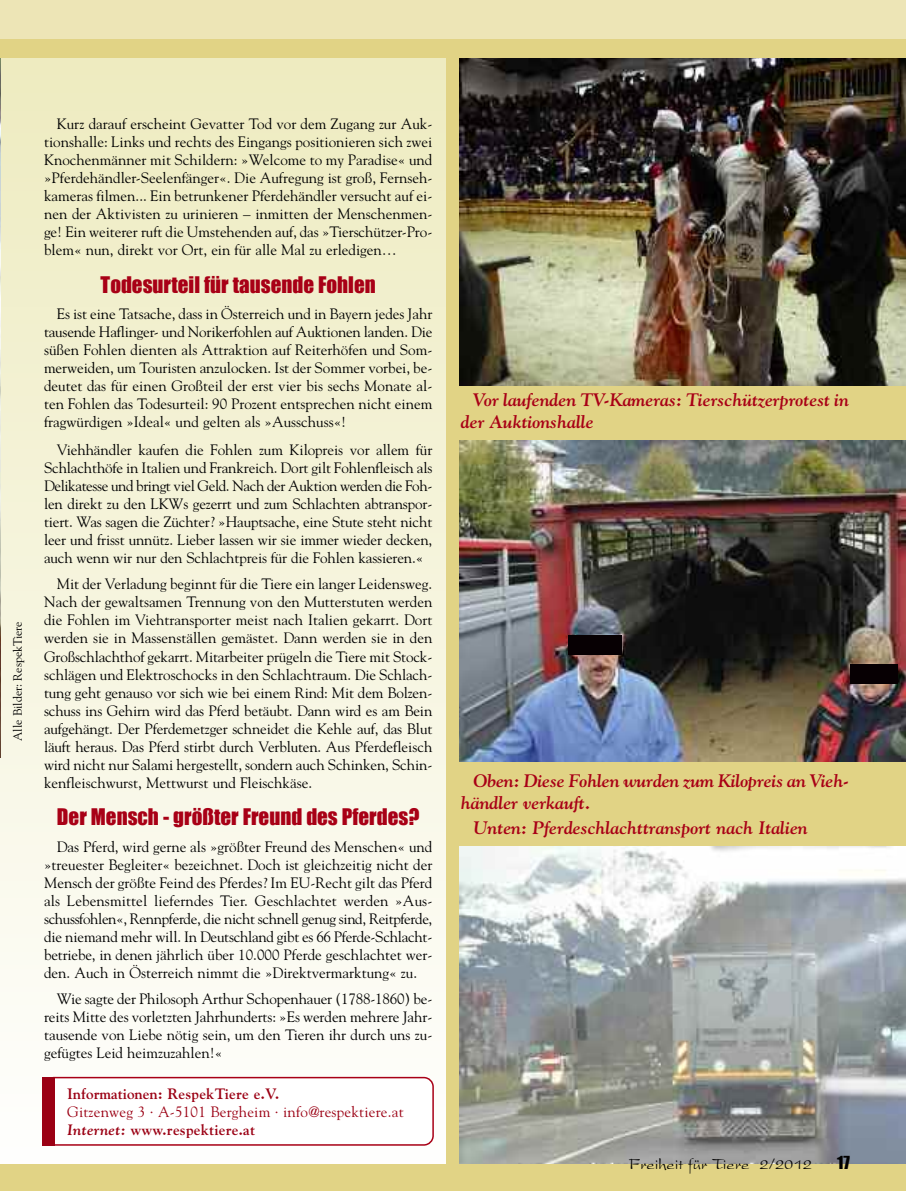
<style>
.page{position:relative;width:906px;height:1191px;background:#fff}
.page>*{position:absolute;margin:0;border:0;box-sizing:border-box;transform-origin:0 0}
.t1{font:21px "Impact";color:#a80016}
.t2{font:italic 700 18px/21.6px "Goudy";letter-spacing:-.005em;color:#a80016}
.t3{font:16.5px "President Plain";color:#000}
.t4{font:16.5px "Impact";color:#000}
.t5{font:15px/18px "Goudy";color:#000;text-align:justify}
.t6{font:15px/18px "Goudy";letter-spacing:.015em;color:#9b0014}
.t7{font:700 15px "Goudy";color:#9b0014}
.t8{font:12px "Goudy";color:#000}
.s1{font-weight:700;font-style:italic}
.s2{font-weight:700}
</style>
<div class="page">
<div style="left:0;top:54px;width:906px;height:1131px;background:linear-gradient(to bottom,#eeebbf,#fff)"></div>
<div style="left:446px;top:35px;width:460px;height:1156px;background:#e1d385"></div>
<img style="left:0;top:58px;width:1px;height:699px">
<img style="left:459px;top:441px;width:447px;height:321px">
<img style="left:459px;top:846px;width:447px;height:318px">
<img style="left:459px;top:58px;width:447px;height:328px">
<div style="left:0;top:6px;width:906px;height:52px;background:#e1d385"></div>
<div style="left:0;top:1164px;width:906px;height:27px;background:#e1d385"></div>
<div style="left:0;top:0;width:906px;height:39px;background:#ede5b6"></div>
<div style="left:568px;top:635px;width:54px;height:20px;background:#070003"></div>
<div style="left:850px;top:664px;width:47px;height:20px;background:#070003"></div>
<svg style="left:54px;top:1076px;width:380px;height:69px"></svg>
<div style="left:42px;top:1076px;width:12px;height:69px;background:#9b0014"></div>
<p class="t8" style="left:11px;top:741px;width:121px;rotate:-90deg">Alle Bilder: RespekTiere</p>
<p class="t5" style="left:44px;top:115px;width:390px;text-indent:13px">Kurz darauf erscheint Gevatter Tod vor dem Zugang zur Auk&shy;tionshalle: Links und rechts des Eingangs positionieren sich zwei Knochenmänner mit Schildern: »Welcome to my Paradise« und »Pferdehändler-Seelenfänger«. Die Aufregung ist groß, Fernseh&shy;kameras filmen... Ein betrunkener Pferdehändler versucht auf ei&shy;nen der Aktivisten zu urinieren – inmitten der Menschenmen&shy;ge! Ein weiterer ruft die Umstehenden auf‚ das »Tierschützer-Pro&shy;blem« nun, direkt vor Ort, ein für alle Mal zu erledigen…</p>
<h1 class="t1" style="left:101px;top:272px;width:276px">Todesurteil für tausende Fohlen</h1>
<p class="t5" style="left:44px;top:305px;width:390px;text-indent:13px">Es ist eine Tatsache, dass in Österreich und in Bayern jedes Jahr tausende Haflinger- und Norikerfohlen auf Auktionen landen. Die süßen Fohlen dienten als Attraktion auf Reiterhöfen und Som&shy;merweiden, um Touristen anzulocken. Ist der Sommer vorbei, be&shy;deutet das für einen Großteil der erst vier bis sechs Monate al&shy;ten Fohlen das Todesurteil: 90 Prozent entsprechen nicht einem fragwürdigen »Ideal« und gelten als »Ausschuss«!</p>
<p class="t5" style="left:44px;top:441px;width:390px;text-indent:13px">Viehhändler kaufen die Fohlen zum Kilopreis vor allem für Schlachthöfe in Italien und Frankreich. Dort gilt Fohlenfleisch als Delikatesse und bringt viel Geld. Nach der Auktion werden die Foh&shy;len direkt zu den LKWs gezerrt und zum Schlachten abtranspor&shy;tiert. Was sagen die Züchter? »Hauptsache, eine Stute steht nicht leer und frisst unnütz. Lieber lassen wir sie immer wieder decken, auch wenn wir nur den Schlachtpreis für die Fohlen kassieren.«</p>
<p class="t5" style="left:44px;top:575px;width:390px;text-indent:13px">Mit der Verladung beginnt für die Tiere ein langer Leidensweg.<br>Nach der gewaltsamen Trennung von den Mutterstuten werden die Fohlen im Viehtransporter meist nach Italien gekarrt. Dort werden sie in Massenställen gemästet. Dann werden sie in den Großschlachthof gekarrt. Mitarbeiter prügeln die Tiere mit Stock&shy;schlägen und Elektroschocks in den Schlachtraum. Die Schlach&shy;tung geht genauso vor sich wie bei einem Rind: Mit dem Bolzen&shy;schuss ins Gehirn wird das Pferd betäubt. Dann wird es am Bein aufgehängt. Der Pferdemetzger schneidet die Kehle auf, das Blut läuft heraus. Das Pferd stirbt durch Verbluten. Aus Pferdefleisch wird nicht nur Salami hergestellt, sondern auch Schinken, Schin&shy;kenfleischwurst, Mettwurst und Fleischkäse.</p>
<h1 class="t1" style="left:57px;top:804px;width:364px">Der Mensch - größter Freund des Pferdes?</h1>
<p class="t5" style="left:44px;top:837px;width:390px;text-indent:13px">Das Pferd, wird gerne als »größter Freund des Menschen« und »treuester Begleiter« bezeichnet. Doch ist gleichzeitig nicht der Mensch der größte Feind des Pferdes? Im EU-Recht gilt das Pferd als Lebensmittel lieferndes Tier. Geschlachtet werden »Aus&shy;schussfohlen«, Rennpferde, die nicht schnell genug sind, Reitpferde, die niemand mehr will. In Deutschland gibt es 66 Pferde-Schlacht&shy;betriebe, in denen jährlich über 10.000 Pferde geschlachtet wer&shy;den. Auch in Österreich nimmt die »Direktvermarktung« zu.</p>
<p class="t5" style="left:44px;top:989px;width:390px;text-indent:13px">Wie sagte der Philosoph Arthur Schopenhauer (1788-1860) be&shy;reits Mitte des vorletzten Jahrhunderts: »Es werden mehrere Jahr&shy;tausende von Liebe nötig sein, um den Tieren ihr durch uns zu&shy;gefügtes Leid heimzuzahlen!«</p>
<p class="t7" style="left:67px;top:1085px;width:214px">Informationen: RespekTiere e.V.</p>
<p class="t6" style="left:67px;top:1102px;width:338px">Gitzenweg 3 · A-5101 Bergheim · info@respektiere.at<br><span class="s1">Internet:</span> <span class="s2">www.respektiere.at</span></p>
<p class="t2" style="left:461px;top:389px;width:390px;text-indent:13px">Vor laufenden TV-Kameras: Tierschützerprotest in der Auktionshalle</p>
<p class="t2" style="left:461px;top:770px;width:390px;text-indent:13px">Oben: Diese Fohlen wurden zum Kilopreis an Vieh&shy;händler verkauft.</p>
<p class="t2" style="left:473px;top:817px;width:336px">Unten: Pferdeschlachttransport nach Italien</p>
<p class="t3" style="left:629px;top:1158px;width:184px">Freiheit für Tiere 2/2012</p>
<p class="t4" style="left:837px;top:1152px;width:14px">17</p>
</div>
